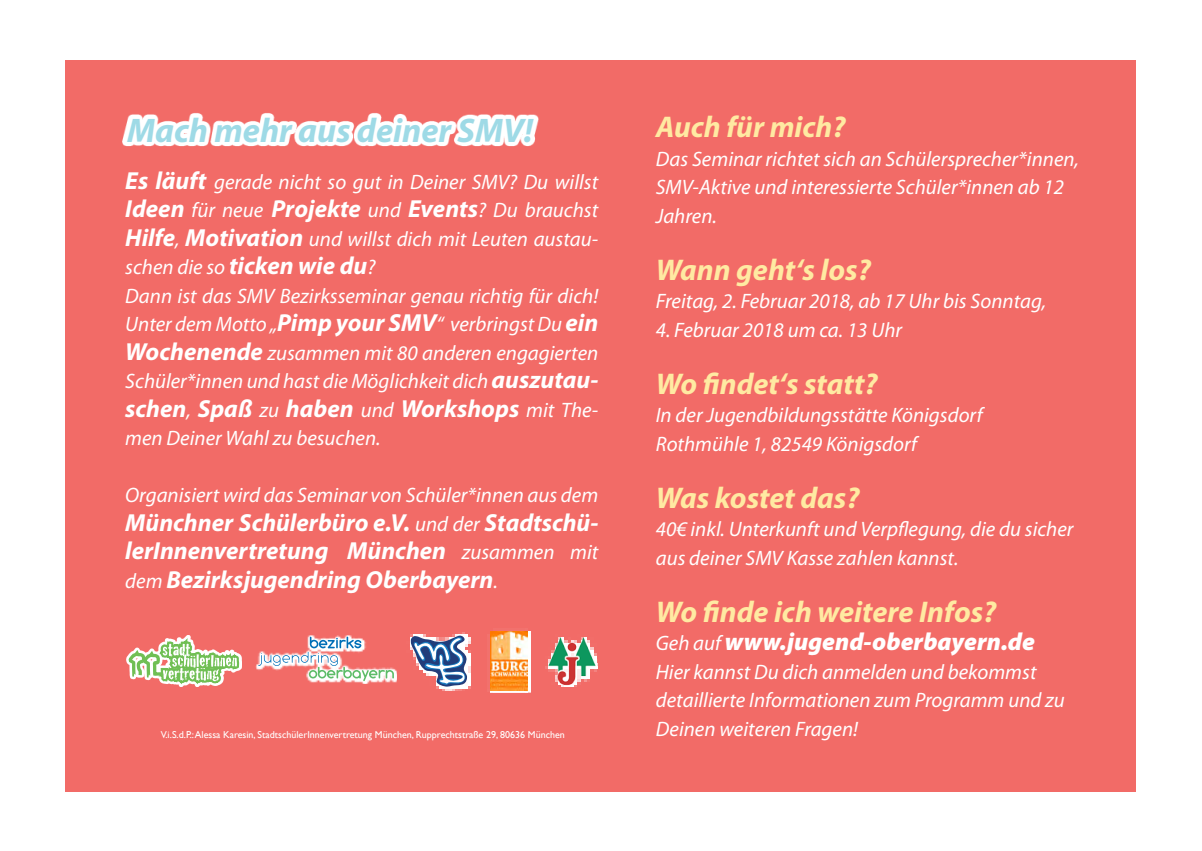
<style>
.page{position:relative;width:1202px;height:851px;background:#fff}
.page>*{position:absolute;margin:0;border:0;box-sizing:border-box;transform-origin:0 0}
.t1{font:italic 700 34.2px "Myriad Pro";color:#9edae6}
.t2{font:italic 700 30px "Myriad Pro";color:#ffeaa2}
.t3{font:italic 700 24.8px/28.4px "Myriad Pro";color:#fff;text-align:justify}
.t4{font:italic 900 24.8px "Myriad Pro";color:#fff}
.t5{font:italic 20.8px/28.6px "Myriad Pro";color:#fff}
.t6{font:10px "Gill Sans";color:#fff}
.s1{font-weight:700;font-size:24.8px}
.s2{font-weight:400;font-size:20.8px}
</style>
<div class="page">
<div style="left:66px;top:60px;width:1070px;height:731px;background:#f26b67"></div>
<svg style="left:122px;top:113px;width:417px;height:34px;fill:#fff"></svg>
<svg style="left:410px;top:632px;width:61px;height:58px"></svg>
<svg style="left:411px;top:635px;width:56px;height:51px"></svg>
<svg style="left:256px;top:635px;width:141px;height:48px"></svg>
<svg style="left:258px;top:636px;width:136px;height:45px"></svg>
<svg style="left:490px;top:631px;width:41px;height:62px"></svg>
<img style="left:490px;top:631px;width:37px;height:59px">
<img style="left:545px;top:637px;width:53px;height:50px">
<svg style="left:126px;top:657px;width:93px;height:29px"></svg>
<svg style="left:127px;top:635px;width:115px;height:50px"></svg>
<h1 class="t1" style="left:127px;top:108px;width:408px">Mach mehr aus deiner SMV!</h1>
<p class="t5" style="left:125px;top:167px;width:475px"><span class="s1">Es läuft</span> gerade nicht so gut in Deiner SMV? Du willst <span class="s1">Ideen</span> für neue <span class="s1">Projekte</span> und <span class="s1">Events</span>? Du brauchst <span class="s1">Hilfe</span>, <span class="s1">Motivation</span> und willst dich mit Leuten austau&shy;schen die so <span class="s1">ticken wie du</span>?<br>Dann ist das SMV Bezirksseminar genau richtig für dich!<br>Unter dem Motto „<span class="s1">Pimp your SMV</span>“ verbringst Du <span class="s1">ein Wochenende</span> zusammen mit 80 anderen engagierten Schüler*innen und hast die Möglichkeit dich <span class="s1">auszutau-</span></p>
<p class="t3" style="left:125px;top:393px;width:475px">schen<span class="s2">,</span> Spaß <span class="s2">zu</span> haben <span class="s2">und</span> Workshops <span class="s2">mit The-</span></p>
<p class="t5" style="left:125px;top:423px;width:257px">men Deiner Wahl zu besuchen.</p>
<p class="t5" style="left:125px;top:480px;width:475px">Organisiert wird das Seminar von Schüler*innen aus dem</p>
<p class="t3" style="left:125px;top:507px;width:475px">Münchner Schülerbüro e.V. <span class="s2">und der</span> Stadtschü&shy;lerInnenvertretung München <span class="s2">zusammen mit dem</span> Bezirksjugendring Oberbayern<span class="s2">.</span></p>
<p class="t6" style="left:161px;top:728px;width:406px">V.i.S.d.P.: Alessa Karesin, StadtschülerInnenvertretung München, Rupprechtstraße 29, 80636 München</p>
<h2 class="t2" style="left:656px;top:107px;width:191px">Auch für mich?</h2>
<p class="t5" style="left:656px;top:144px;width:425px">Das Seminar richtet sich an Schülersprecher*innen,<br>SMV-Aktive und interessierte Schüler*innen ab 12<br>Jahren.</p>
<h2 class="t2" style="left:656px;top:250px;width:216px">Wann geht‘s los?</h2>
<p class="t5" style="left:656px;top:286px;width:392px">Freitag, 2. Februar 2018, ab 17 Uhr bis Sonntag,</p>
<p class="t5" style="left:656px;top:315px;width:248px">4. Februar 2018 um ca. 13 Uhr</p>
<h2 class="t2" style="left:656px;top:364px;width:223px">Wo findet‘s statt?</h2>
<p class="t5" style="left:656px;top:400px;width:328px">In der Jugendbildungsstätte Königsdorf<br>Rothmühle 1, 82549 Königsdorf</p>
<h2 class="t2" style="left:656px;top:478px;width:205px">Was kostet das?</h2>
<p class="t5" style="left:656px;top:514px;width:419px">40€ inkl. Unterkunft und Verpflegung, die du sicher aus deiner SMV Kasse zahlen kannst.</p>
<h2 class="t2" style="left:656px;top:591px;width:342px">Wo finde ich weitere Infos?</h2>
<p class="t4" style="left:656px;top:625px;width:381px"><span class="s2">Geh auf</span> www.jugend-oberbayern.de</p>
<p class="t5" style="left:656px;top:656px;width:411px">Hier kannst Du dich anmelden und bekommst detaillierte Informationen zum Programm und zu<br>Deinen weiteren Fragen!</p>
</div>
